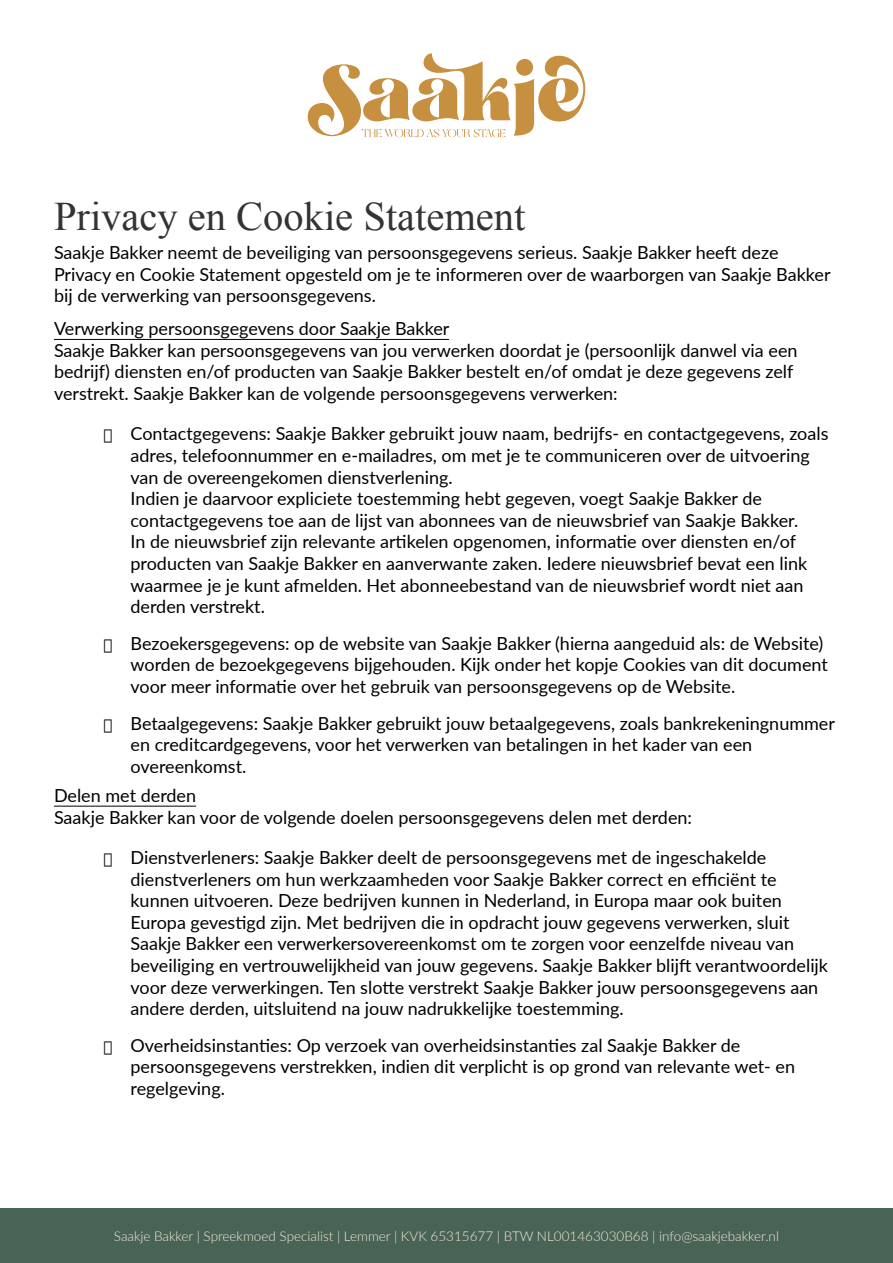
<style>
.page{position:relative;width:893px;height:1263px;background:#fff}
.page>*{position:absolute;margin:0;border:0;box-sizing:border-box;transform-origin:0 0}
.t1{font:40.5px "Times New Roman";color:#333}
.t2{font:18px/21.6px "Lato";color:#000}
.t3{font:300 13.5px "Lato";color:#f7e8d6}
</style>
<div class="page">
<div style="left:0;top:1209px;width:893px;height:54px;background:#486456"></div>
<svg style="left:308px;top:53px;width:277px;height:84px"></svg>
<hr style="left:54px;top:339px;width:395px;height:1px;background:#000">
<hr style="left:54px;top:806px;width:142px;height:1px;background:#000">
<p class="t1" style="left:54px;top:189px;width:473px">Privacy en Cookie Statement</p>
<p class="t2" style="left:54px;top:241px;width:778px">Saakje Bakker neemt de beveiliging van persoonsgegevens serieus. Saakje Bakker heeft deze<br>Privacy en Cookie Statement opgesteld om je te informeren over de waarborgen van Saakje Bakker bij de verwerking van persoonsgegevens.</p>
<p class="t2" style="left:54px;top:317px;width:745px">Verwerking persoonsgegevens door Saakje Bakker<br>Saakje Bakker kan persoonsgegevens van jou verwerken doordat je (persoonlijk danwel via een bedrijf) diensten en/of producten van Saakje Bakker bestelt en/of omdat je deze gegevens zelf verstrekt. Saakje Bakker kan de volgende persoonsgegevens verwerken:</p>
<p class="t2" style="left:130px;top:422px;width:699px;text-indent:-27px">• Contactgegevens: Saakje Bakker gebruikt jouw naam, bedrijfs- en contactgegevens, zoals adres, telefoonnummer en e-mailadres, om met je te communiceren over de uitvoering van de overeengekomen dienstverlening.<br>Indien je daarvoor expliciete toestemming hebt gegeven, voegt Saakje Bakker de contactgegevens toe aan de lijst van abonnees van de nieuwsbrief van Saakje Bakker.<br>In de nieuwsbrief zijn relevante artikelen opgenomen, informatie over diensten en/of producten van Saakje Bakker en aanverwante zaken. Iedere nieuwsbrief bevat een link waarmee je je kunt afmelden. Het abonneebestand van de nieuwsbrief wordt niet aan derden verstrekt.</p>
<p class="t2" style="left:130px;top:632px;width:699px;text-indent:-27px">• Bezoekersgegevens: op de website van Saakje Bakker (hierna aangeduid als: de Website) worden de bezoekgegevens bijgehouden. Kijk onder het kopje Cookies van dit document voor meer informatie over het gebruik van persoonsgegevens op de Website.</p>
<p class="t2" style="left:130px;top:711px;width:706px;text-indent:-27px">• Betaalgegevens: Saakje Bakker gebruikt jouw betaalgegevens, zoals bankrekeningnummer en creditcardgegevens, voor het verwerken van betalingen in het kader van een overeenkomst.</p>
<p class="t2" style="left:54px;top:784px;width:640px">Delen met derden<br>Saakje Bakker kan voor de volgende doelen persoonsgegevens delen met derden:</p>
<p class="t2" style="left:130px;top:846px;width:699px;text-indent:-27px">• Dienstverleners: Saakje Bakker deelt de persoonsgegevens met de ingeschakelde dienstverleners om hun werkzaamheden voor Saakje Bakker correct en efficiënt te kunnen uitvoeren. Deze bedrijven kunnen in Nederland, in Europa maar ook buiten Europa gevestigd zijn. Met bedrijven die in opdracht jouw gegevens verwerken, sluit Saakje Bakker een verwerkersovereenkomst om te zorgen voor eenzelfde niveau van beveiliging en vertrouwelijkheid van jouw gegevens. Saakje Bakker blijft verantwoordelijk voor deze verwerkingen. Ten slotte verstrekt Saakje Bakker jouw persoonsgegevens aan andere derden, uitsluitend na jouw nadrukkelijke toestemming.</p>
<p class="t2" style="left:130px;top:1034px;width:666px;text-indent:-27px">• Overheidsinstanties: Op verzoek van overheidsinstanties zal Saakje Bakker de persoonsgegevens verstrekken, indien dit verplicht is op grond van relevante wet- en regelgeving.</p>
<p class="t3" style="left:114px;top:1227px;width:667px">Saakje Bakker | Spreekmoed Specialist | Lemmer | KVK 65315677 | BTW NL001463030B68 | info@saakjebakker.nl</p>
</div>
